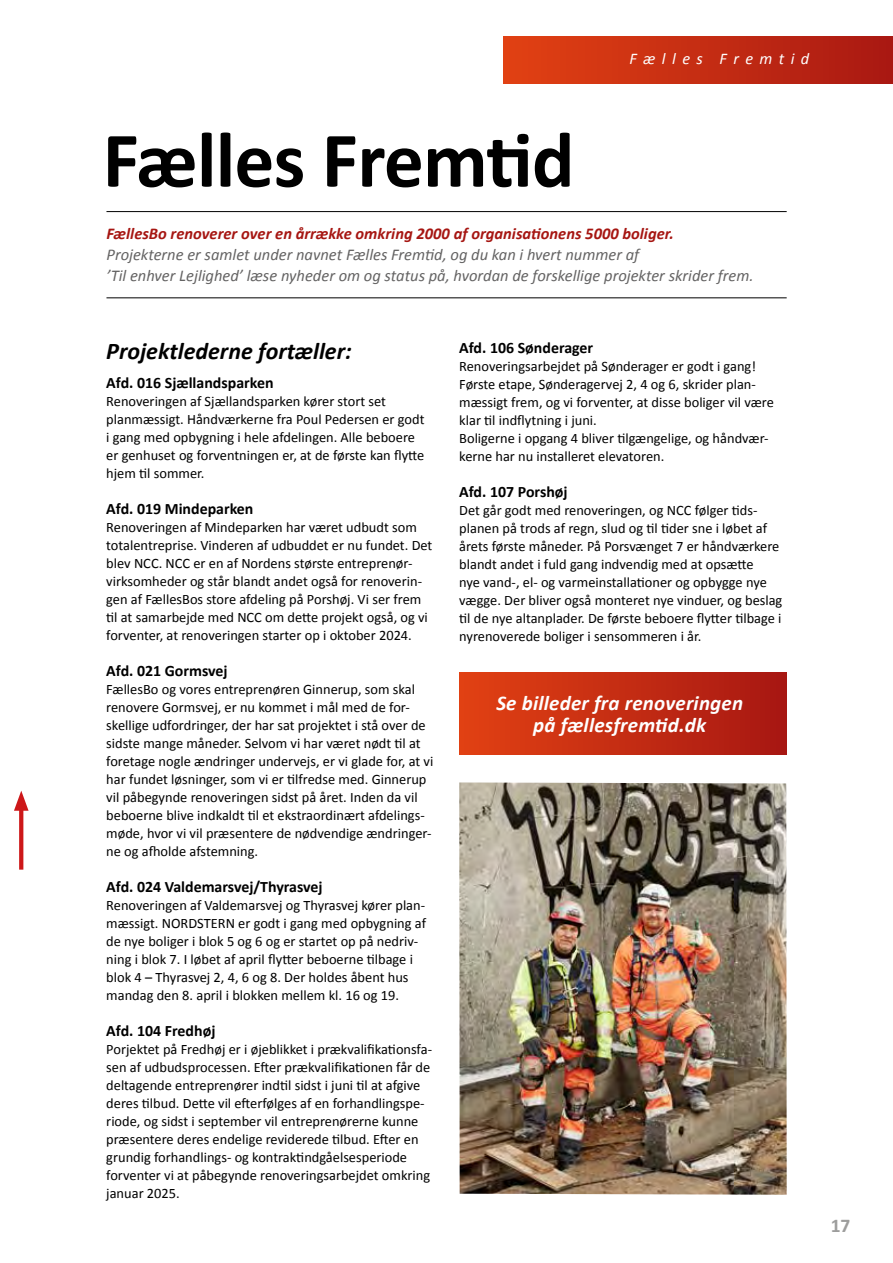
<style>
.page{position:relative;width:893px;height:1263px;background:#fff}
.page>*{position:absolute;margin:0;border:0;box-sizing:border-box;transform-origin:0 0}
.t1{font:700 79.5px "Calibri";letter-spacing:-.01em;color:#000}
.t2{font:italic 700 24px "Calibri";color:#000}
.t3{font:italic 700 21px/22.5px "Calibri";letter-spacing:.01em;color:#fff;text-align:center}
.t4{font:700 19.5px "Calibri";color:#9d9d9c}
.t5{font:italic 16.5px/21px "Calibri";color:#646363}
.t6{font:italic 700 16.5px "Calibri";color:#a61612}
.t7{font:italic 16.35px "Calibri";letter-spacing:.395em;color:#fff}
.t8{font:700 15.9px "Calibri";color:#000}
.t9{font:14.4px/18px "Calibri";color:#000}
</style>
<div class="page">
<hr style="left:106px;top:211px;width:681px;height:1px;background:#000">
<hr style="left:106px;top:298px;width:681px;height:1px;background:#000">
<div style="left:504px;top:36px;width:389px;height:48px;background:linear-gradient(to right,#e24113,#a91912)"></div>
<img style="left:459px;top:782px;width:328px;height:413px">
<div style="left:459px;top:673px;width:328px;height:82px;background:linear-gradient(to right,#e24213,#a71712)"></div>
<svg style="left:19px;top:811px;width:4px;height:59px"></svg>
<svg style="left:14px;top:791px;width:15px;height:20px"></svg>
<p class="t7" style="left:629px;top:48px;width:181px">Fælles Fremtid</p>
<h1 class="t1" style="left:103px;top:109px;width:473px">Fælles Fremtid</h1>
<p class="t6" style="left:106px;top:223px;width:569px">FællesBo renoverer over en årrække omkring 2000 af organisationens 5000 boliger.</p>
<p class="t5" style="left:106px;top:243px;width:649px">Projekterne er samlet under navnet Fælles Fremtid, og du kan i hvert nummer af<br>’Til enhver Lejlighed’ læse nyheder om og status på, hvordan de forskellige projekter skrider frem.</p>
<h2 class="t2" style="left:106px;top:335px;width:247px">Projektlederne fortæller:</h2>
<p class="t8" style="left:106px;top:372px;width:169px">Afd. 016 Sjællandsparken</p>
<p class="t9" style="left:106px;top:392px;width:320px">Renoveringen af Sjællandsparken kører stort set planmæssigt. Håndværkerne fra Poul Pedersen er godt i gang med opbygning i hele afdelingen. Alle beboere er genhuset og forventningen er, at de første kan flytte hjem til sommer.</p>
<p class="t8" style="left:106px;top:498px;width:149px">Afd. 019 Mindeparken</p>
<p class="t9" style="left:106px;top:518px;width:328px">Renoveringen af Mindeparken har været udbudt som totalentreprise. Vinderen af udbuddet er nu fundet. Det blev NCC. NCC er en af Nordens største entreprenør&shy;virksomheder og står blandt andet også for renoverin&shy;gen af FællesBos store afdeling på Porshøj. Vi ser frem til at samarbejde med NCC om dette projekt også, og vi forventer, at renoveringen starter op i oktober 2024.</p>
<p class="t8" style="left:106px;top:660px;width:123px">Afd. 021 Gormsvej</p>
<p class="t9" style="left:106px;top:680px;width:329px">FællesBo og vores entreprenøren Ginnerup, som skal renovere Gormsvej, er nu kommet i mål med de for&shy;skellige udfordringer, der har sat projektet i stå over de sidste mange måneder. Selvom vi har været nødt til at foretage nogle ændringer undervejs, er vi glade for, at vi har fundet løsninger, som vi er tilfredse med. Ginnerup vil påbegynde renoveringen sidst på året. Inden da vil beboerne blive indkaldt til et ekstraordinært afdelings&shy;møde, hvor vi vil præsentere de nødvendige ændringer&shy;ne og afholde afstemning.</p>
<p class="t8" style="left:106px;top:876px;width:218px">Afd. 024 Valdemarsvej/Thyrasvej</p>
<p class="t9" style="left:106px;top:896px;width:321px">Renoveringen af Valdemarsvej og Thyrasvej kører plan&shy;mæssigt. NORDSTERN er godt i gang med opbygning af de nye boliger i blok 5 og 6 og er startet op på nedriv&shy;ning i blok 7. I løbet af april flytter beboerne tilbage i blok 4 – Thyrasvej 2, 4, 6 og 8. Der holdes åbent hus mandag den 8. april i blokken mellem kl. 16 og 19.</p>
<p class="t8" style="left:106px;top:1020px;width:111px">Afd. 104 Fredhøj</p>
<p class="t9" style="left:106px;top:1040px;width:327px">Porjektet på Fredhøj er i øjeblikket i prækvalifikationsfa&shy;sen af udbudsprocessen. Efter prækvalifikationen får de deltagende entreprenører indtil sidst i juni til at afgive deres tilbud. Dette vil efterfølges af en forhandlingspe&shy;riode, og sidst i september vil entreprenørerne kunne præsentere deres endelige reviderede tilbud. Efter en grundig forhandlings- og kontraktindgåelsesperiode forventer vi at påbegynde renoveringsarbejdet omkring januar 2025.</p>
<p class="t8" style="left:459px;top:337px;width:135px">Afd. 106 Sønderager</p>
<p class="t9" style="left:459px;top:357px;width:316px">Renoveringsarbejdet på Sønderager er godt i gang!<br>Første etape, Sønderagervej 2, 4 og 6, skrider plan&shy;mæssigt frem, og vi forventer, at disse boliger vil være klar til indflytning i juni.<br>Boligerne i opgang 4 bliver tilgængelige, og håndvær&shy;kerne har nu installeret elevatoren.</p>
<p class="t8" style="left:459px;top:481px;width:110px">Afd. 107 Porshøj</p>
<p class="t9" style="left:459px;top:501px;width:325px">Det går godt med renoveringen, og NCC følger tids&shy;planen på trods af regn, slud og til tider sne i løbet af årets første måneder. På Porsvænget 7 er håndværkere blandt andet i fuld gang indvendig med at opsætte<br>nye vand-, el- og varmeinstallationer og opbygge nye vægge. Der bliver også monteret nye vinduer, og beslag til de nye altanplader. De første beboere flytter tilbage i nyrenoverede boliger i sensommeren i år.</p>
<h3 class="t3" style="left:496px;top:691px;width:248px">Se billeder fra renoveringen på fællesfremtid.dk</h3>
<h3 class="t4" style="left:831px;top:1213px;width:21px">17</h3>
</div>
